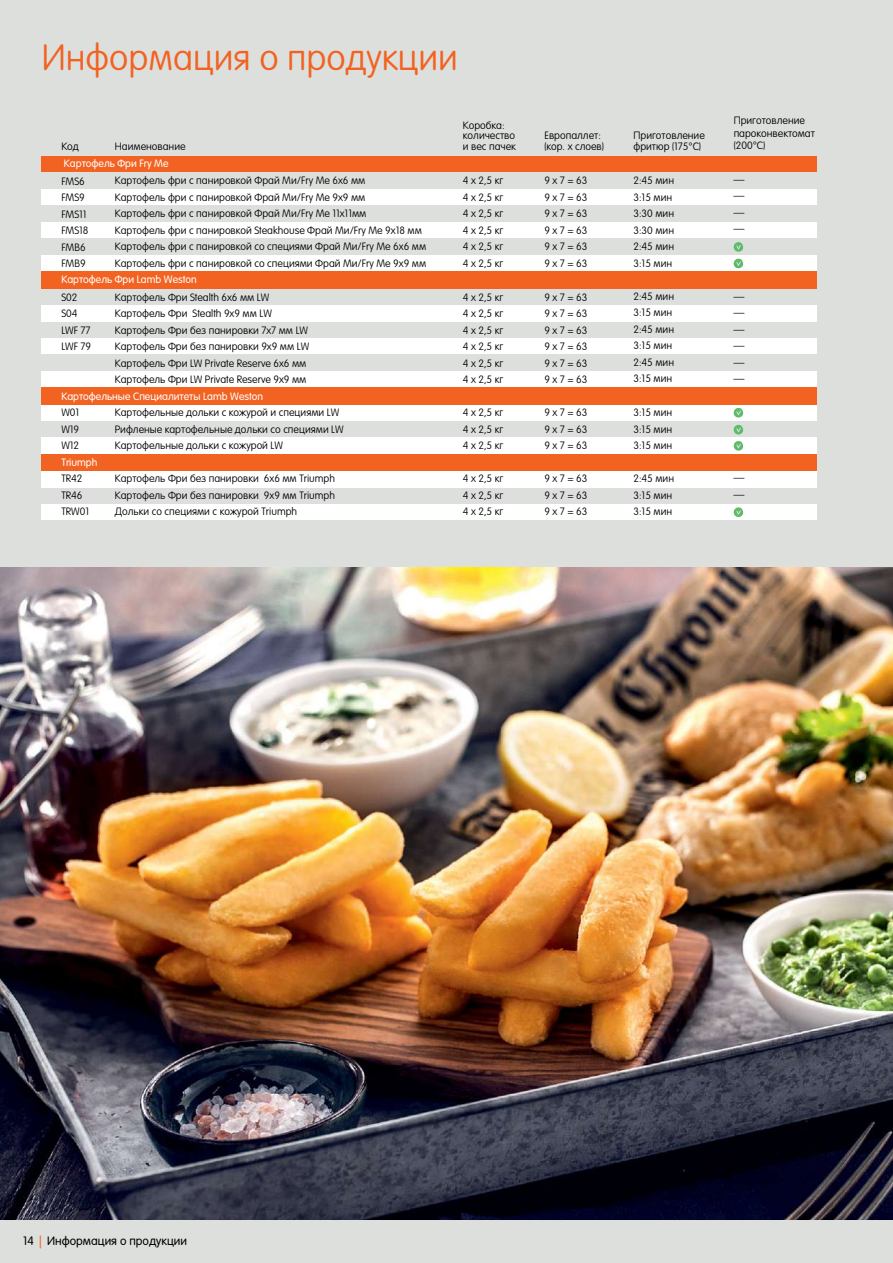
<style>
.page{position:relative;width:893px;height:1263px;background:#dddfdd}
.page>*{position:absolute;margin:0;border:0;box-sizing:border-box;transform-origin:0 0}
.t1{font:100 36px "VAG Rounded LTCYR";color:#f26322}
.t2{font:300 12px "VAG Rounded LTCYR";color:#000}
.t3{font:100 10.5px/16.5px "VAG Rounded LTCYR";color:#000}
.t4{font:300 10.5px "VAG Rounded LTCYR";color:#fff}
.s1{color:#f26322}
</style>
<div class="page">
<div style="left:42px;top:156px;width:775px;height:16px;background:#f26322"></div>
<div style="left:42px;top:189px;width:775px;height:16px;background:#fff"></div>
<div style="left:42px;top:222px;width:775px;height:17px;background:#fff"></div>
<div style="left:42px;top:255px;width:775px;height:17px;background:#fff"></div>
<svg style="left:734px;top:242px;width:9px;height:10px"></svg>
<svg style="left:734px;top:259px;width:9px;height:9px"></svg>
<div style="left:42px;top:305px;width:775px;height:17px;background:#fff"></div>
<div style="left:42px;top:338px;width:775px;height:17px;background:#fff"></div>
<div style="left:42px;top:371px;width:775px;height:17px;background:#fff"></div>
<div style="left:42px;top:405px;width:775px;height:16px;background:#fff"></div>
<div style="left:42px;top:438px;width:775px;height:16px;background:#fff"></div>
<div style="left:42px;top:454px;width:775px;height:17px;background:#f26322"></div>
<div style="left:42px;top:504px;width:775px;height:16px;background:#fff"></div>
<div style="left:42px;top:471px;width:775px;height:16px;background:#fff"></div>
<svg style="left:734px;top:507px;width:9px;height:10px"></svg>
<img style="left:0;top:567px;width:893px;height:653px">
<div style="left:42px;top:272px;width:775px;height:17px;background:#f26322"></div>
<div style="left:42px;top:388px;width:775px;height:17px;background:#f26322"></div>
<svg style="left:734px;top:408px;width:9px;height:9px"></svg>
<svg style="left:734px;top:425px;width:9px;height:9px"></svg>
<svg style="left:734px;top:441px;width:9px;height:10px"></svg>
<h1 class="t1" style="left:42px;top:37px;width:418px">Информация о продукции</h1>
<p class="t3" style="left:61px;top:138px;width:19px">Код</p>
<p class="t3" style="left:115px;top:138px;width:72px">Наименование</p>
<p class="t4" style="left:64px;top:157px;width:106px">Картофель Фри Fry Me</p>
<p class="t3" style="left:734px;top:115px;width:83px;line-height:12.6px">Приготовление пароконвектомат</p>
<p class="t3" style="left:463px;top:120px;width:54px;line-height:10.5px">Коробка: количество и вес пачек</p>
<p class="t3" style="left:544px;top:131px;width:61px;line-height:10.5px">Европаллет: (кор. х слоев)</p>
<p class="t3" style="left:633px;top:128px;width:73px">Приготовление</p>
<p class="t3" style="left:633px;top:138px;width:69px">фритюр (175°C)</p>
<p class="t3" style="left:734px;top:138px;width:33px">(200°C)</p>
<p class="t3" style="left:61px;top:173px;width:29px">FMS6<br>FMS9<br>FMS11<br>FMS18<br>FMB6<br>FMB9</p>
<p class="t3" style="left:115px;top:173px;width:313px">Картофель фри с панировкой Фрай Ми/Fry Me 6х6 мм<br>Картофель фри с панировкой Фрай Ми/Fry Me 9х9 мм<br>Картофель фри с панировкой Фрай Ми/Fry Me 11х11мм<br>Картофель фри с панировкой Steakhouse Фрай Ми/Fry Me 9х18 мм Картофель фри с панировкой cо специями Фрай Ми/Fry Me 6x6 мм Картофель фри с панировкой cо специями Фрай Ми/Fry Me 9x9 мм</p>
<p class="t4" style="left:61px;top:273px;width:137px">Картофель Фри Lamb Weston</p>
<p class="t3" style="left:115px;top:289px;width:196px">Картофель Фри Stealth 6x6 мм LW Картофель Фри Stealth 9x9 мм LW Картофель Фри без панировки 7x7 мм LW Картофель Фри без панировки 9x9 мм LW Картофель Фри LW Private Reserve 6x6 мм Картофель Фри LW Private Reserve 9x9 мм</p>
<p class="t3" style="left:115px;top:405px;width:230px">Картофельные дольки с кожурой и специями LW<br>Рифленые картофельные дольки со специями LW<br>Картофельные дольки с кожурой LW</p>
<p class="t3" style="left:115px;top:471px;width:222px;text-align:justify">Картофель Фри без панировки 6x6 мм Triumph Картофель Фри без панировки 9x9 мм Triumph Дольки со специями с кожурой Triumph</p>
<p class="t3" style="left:61px;top:289px;width:31px">S02<br>S04<br>LWF 77<br>LWF 79</p>
<p class="t4" style="left:61px;top:390px;width:203px">Картофельные Специалитеты Lamb Weston</p>
<p class="t3" style="left:61px;top:405px;width:19px;text-align:justify">W01<br>W19<br>W12</p>
<p class="t3" style="left:61px;top:471px;width:29px">TR42<br>TR46<br>TRW01</p>
<p class="t4" style="left:61px;top:456px;width:38px">Triumph</p>
<p class="t3" style="left:463px;top:173px;width:42px;text-align:justify">4 х 2,5 кг 4 х 2,5 кг 4 х 2,5 кг 4 х 2,5 кг 4 х 2,5 кг 4 х 2,5 кг</p>
<p class="t3" style="left:544px;top:173px;width:45px;text-align:justify">9 х 7 = 63<br>9 х 7 = 63<br>9 х 7 = 63<br>9 х 7 = 63<br>9 х 7 = 63<br>9 х 7 = 63</p>
<p class="t3" style="left:734px;top:171px;width:12px;text-align:justify">— — — —</p>
<p class="t3" style="left:633px;top:173px;width:42px">2:45 мин<br>3:15 мин<br>3:30 мин<br>3:30 мин<br>2:45 мин<br>3:15 мин</p>
<p class="t3" style="left:633px;top:288px;width:42px">2:45 мин<br>3:15 мин<br>2:45 мин<br>3:15 мин<br>2:45 мин<br>3:15 мин</p>
<p class="t3" style="left:633px;top:405px;width:40px;text-align:justify">3:15 мин 3:15 мин 3:15 мин</p>
<p class="t3" style="left:633px;top:471px;width:42px">2:45 мин<br>3:15 мин<br>3:15 мин</p>
<p class="t3" style="left:544px;top:289px;width:45px;text-align:justify">9 х 7 = 63<br>9 х 7 = 63<br>9 х 7 = 63<br>9 х 7 = 63<br>9 х 7 = 63<br>9 х 7 = 63</p>
<p class="t3" style="left:544px;top:405px;width:45px;text-align:justify">9 х 7 = 63<br>9 х 7 = 63<br>9 х 7 = 63</p>
<p class="t3" style="left:544px;top:471px;width:45px;text-align:justify">9 х 7 = 63<br>9 х 7 = 63<br>9 х 7 = 63</p>
<p class="t3" style="left:463px;top:289px;width:42px;text-align:justify">4 х 2,5 кг 4 х 2,5 кг 4 х 2,5 кг 4 х 2,5 кг 4 х 2,5 кг 4 х 2,5 кг</p>
<p class="t3" style="left:463px;top:405px;width:42px;text-align:justify">4 х 2,5 кг 4 х 2,5 кг 4 х 2,5 кг</p>
<p class="t3" style="left:463px;top:471px;width:42px;text-align:justify">4 х 2,5 кг 4 х 2,5 кг 4 х 2,5 кг</p>
<p class="t3" style="left:734px;top:288px;width:12px;text-align:justify">— — — — — —</p>
<p class="t3" style="left:734px;top:470px;width:12px">— —</p>
<p class="t2" style="left:23px;top:1234px;width:165px">14 <span class="s1">|</span> Информация о продукции</p>
</div>
